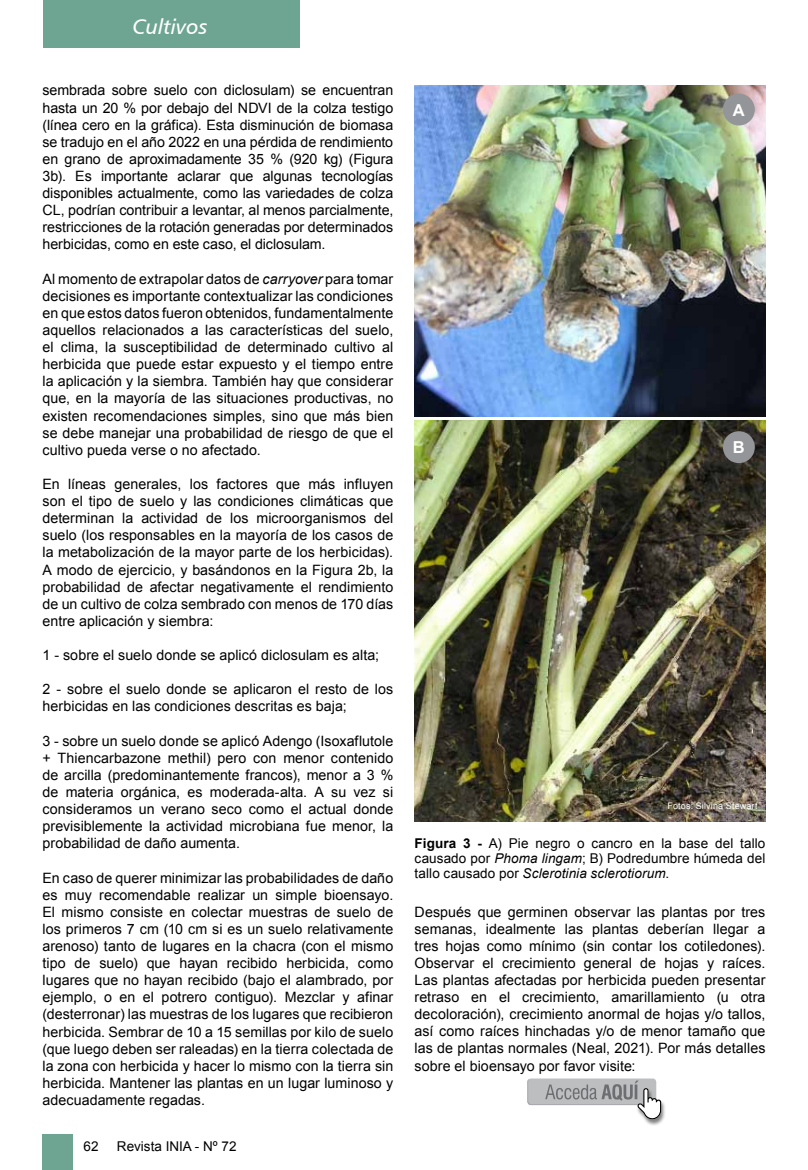
<style>
.page{position:relative;width:808px;height:1170px;background:#fff}
.page>*{position:absolute;margin:0;border:0;box-sizing:border-box;transform-origin:0 0}
.t1{font:21px "Humanist 777 BT Italic B";color:#fff}
.t2{font:700 16.5px "Arial";color:#fff}
.t3{font:14.25px/17.1px "Arial";letter-spacing:.005em;color:#000;text-align:justify}
.t4{font:13.5px/15px "Arial";letter-spacing:.005em;color:#000;text-align:justify}
.t5{font:9px "Arial";letter-spacing:.02em;color:#fff}
.s1{font-style:italic}
.s2{font-weight:700}
</style>
<div class="page">
<div style="left:43px;top:0;width:257px;height:47px;background:#6ea592"></div>
<div style="left:43px;top:1134px;width:30px;height:35px;background:#6ea592"></div>
<img style="left:415px;top:85px;width:350px;height:332px">
<img style="left:415px;top:420px;width:350px;height:401px">
<div style="left:723px;top:94px;width:32px;height:31px;background:#939598;border-radius:50%"></div>
<div style="left:723px;top:431px;width:32px;height:32px;background:#939598;border-radius:50%"></div>
<div style="left:636px;top:1087px;width:30px;height:38px;background:#000;opacity:.5"></div>
<svg style="left:527px;top:1078px;width:134px;height:41px"></svg>
<h1 class="t1" style="left:133px;top:13px;width:76px">Cultivos</h1>
<p class="t3" style="left:43px;top:82px;width:352px">sembrada sobre suelo con diclosulam) se encuentran hasta un 20 % por debajo del NDVI de la colza testigo (línea cero en la gráfica). Esta disminución de biomasa se tradujo en el año 2022 en una pérdida de rendimiento en grano de aproximadamente 35 % (920 kg) (Figura 3b). Es importante aclarar que algunas tecnologías disponibles actualmente, como las variedades de colza CL, podrían contribuir a levantar, al menos parcialmente, restricciones de la rotación generadas por determinados herbicidas, como en este caso, el diclosulam.</p>
<p class="t3" style="left:43px;top:270px;width:352px">Al momento de extrapolar datos de <span class="s1">carryover</span> para tomar decisiones es importante contextualizar las condiciones en que estos datos fueron obtenidos, fundamentalmente aquellos relacionados a las características del suelo, el clima, la susceptibilidad de determinado cultivo al herbicida que puede estar expuesto y el tiempo entre la aplicación y la siembra. También hay que considerar que, en la mayoría de las situaciones productivas, no existen recomendaciones simples, sino que más bien se debe manejar una probabilidad de riesgo de que el cultivo pueda verse o no afectado.</p>
<p class="t3" style="left:43px;top:475px;width:352px">En líneas generales, los factores que más influyen son el tipo de suelo y las condiciones climáticas que determinan la actividad de los microorganismos del suelo (los responsables en la mayoría de los casos de la metabolización de la mayor parte de los herbicidas).<br>A modo de ejercicio, y basándonos en la Figura 2b, la probabilidad de afectar negativamente el rendimiento de un cultivo de colza sembrado con menos de 170 días entre aplicación y siembra:</p>
<p class="t3" style="left:43px;top:646px;width:338px">1 - sobre el suelo donde se aplicó diclosulam es alta;</p>
<p class="t3" style="left:43px;top:681px;width:352px">2 - sobre el suelo donde se aplicaron el resto de los herbicidas en las condiciones descritas es baja;</p>
<p class="t3" style="left:43px;top:732px;width:352px">3 - sobre un suelo donde se aplicó Adengo (Isoxaflutole + Thiencarbazone methil) pero con menor contenido de arcilla (predominantemente francos), menor a 3 % de materia orgánica, es moderada-alta. A su vez si consideramos un verano seco como el actual donde previsiblemente la actividad microbiana fue menor, la probabilidad de daño aumenta.</p>
<p class="t3" style="left:43px;top:869px;width:352px">En caso de querer minimizar las probabilidades de daño es muy recomendable realizar un simple bioensayo.<br>El mismo consiste en colectar muestras de suelo de los primeros 7 cm (10 cm si es un suelo relativamente arenoso) tanto de lugares en la chacra (con el mismo tipo de suelo) que hayan recibido herbicida, como lugares que no hayan recibido (bajo el alambrado, por ejemplo, o en el potrero contiguo). Mezclar y afinar (desterronar) las muestras de los lugares que recibieron herbicida. Sembrar de 10 a 15 semillas por kilo de suelo (que luego deben ser raleadas) en la tierra colectada de la zona con herbicida y hacer lo mismo con la tierra sin herbicida. Mantener las plantas en un lugar luminoso y adecuadamente regadas.</p>
<p class="t4" style="left:84px;top:1139px;width:17px">62</p>
<p class="t4" style="left:117px;top:1139px;width:121px">Revista INIA - Nº 72</p>
<p class="t2" style="left:733px;top:99px;width:13px">A</p>
<p class="t2" style="left:733px;top:436px;width:13px">B</p>
<p class="t5" style="left:668px;top:799px;width:91px">Fotos: Silvina Stewart</p>
<p class="t4" style="left:415px;top:835px;width:352px"><span class="s2">Figura 3 -</span> A) Pie negro o cancro en la base del tallo causado por <span class="s1">Phoma lingam</span>; B) Podredumbre húmeda del tallo causado por <span class="s1">Sclerotinia sclerotiorum</span>.</p>
<p class="t3" style="left:415px;top:903px;width:352px">Después que germinen observar las plantas por tres semanas, idealmente las plantas deberían llegar a tres hojas como mínimo (sin contar los cotiledones).<br>Observar el crecimiento general de hojas y raíces.<br>Las plantas afectadas por herbicida pueden presentar retraso en el crecimiento, amarillamiento (u otra decoloración), crecimiento anormal de hojas y/o tallos, así como raíces hinchadas y/o de menor tamaño que las de plantas normales (Neal, 2021). Por más detalles sobre el bioensayo por favor visite:</p>
</div>
